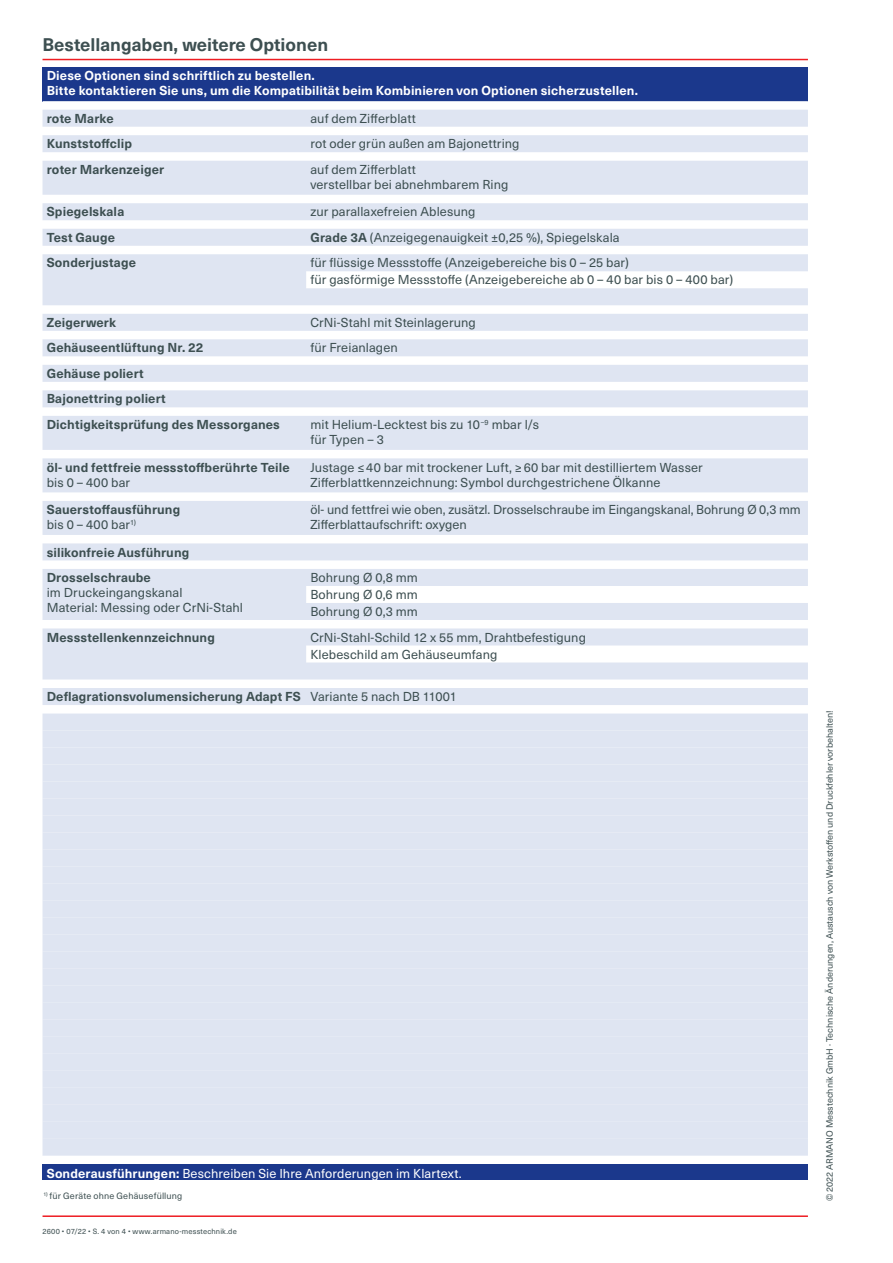
<style>
.page{position:relative;width:893px;height:1263px;background:#fff}
.page>*{position:absolute;margin:0;border:0;box-sizing:border-box;transform-origin:0 0}
.t1{font:700 18px "Neue Haas Unica W1 G";color:#3d4f51}
.t2{font:12.75px/15px "Neue Haas Unica W1 G";letter-spacing:.01em;color:#3d4f51}
.t3{font:700 12.75px/25.5px "Neue Haas Unica W1 G";letter-spacing:.01em;color:#3d4f51}
.t4{font:700 12.75px/15px "Neue Haas Unica W1 G";letter-spacing:.01em;color:#fff}
.t5{font:12.75px "Neue Haas Unica W1 G";letter-spacing:.01em;color:#fff}
.t6{font:9px "Neue Haas Unica W1 G";color:#3d4f51}
.t7{font:9px "Neue Haas Unica W1 G";letter-spacing:.02em;color:#3d4f51}
.t8{font:7.5px "Neue Haas Unica W1 G";letter-spacing:.02em;color:#3d4f51}
.s1{font-weight:700}
.s2{font-weight:400}
</style>
<div class="page">
<hr style="left:43px;top:1215px;width:765px;height:2px;background:#ee1d23">
<hr style="left:43px;top:59px;width:765px;height:1px;background:#ee1d23">
<div style="left:43px;top:67px;width:765px;height:34px;background:#1b388c"></div>
<svg style="left:43px;top:110px;width:765px;height:620px;fill:#dfe5f2"></svg>
<div style="left:43px;top:730px;width:765px;height:426px;background:#dfe5f2"></div>
<div style="left:43px;top:1164px;width:765px;height:16px;background:#1b388c"></div>
<h1 class="t1" style="left:43px;top:31px;width:287px">Bestellangaben, weitere Optionen</h1>
<p class="t4" style="left:47px;top:67px;width:593px">Diese Optionen sind schriftlich zu bestellen.<br>Bitte kontaktieren Sie uns, um die Kompatibilität beim Kombinieren von Optionen sicherzustellen.</p>
<p class="t3" style="left:47px;top:105px;width:68px">rote Marke</p>
<p class="t2" style="left:310px;top:110px;width:107px">auf dem Zifferblatt</p>
<p class="t3" style="left:47px;top:130px;width:87px">Kunststoffclip</p>
<p class="t2" style="left:310px;top:136px;width:211px">rot oder grün außen am Bajonettring</p>
<p class="t3" style="left:47px;top:156px;width:119px">roter Markenzeiger</p>
<p class="t2" style="left:310px;top:161px;width:200px">auf dem Zifferblatt<br>verstellbar bei abnehmbarem Ring</p>
<p class="t3" style="left:47px;top:198px;width:79px">Spiegelskala</p>
<p class="t2" style="left:310px;top:204px;width:167px">zur parallaxefreien Ablesung</p>
<p class="t3" style="left:47px;top:224px;width:70px">Test Gauge</p>
<p class="t2" style="left:310px;top:229px;width:311px"><span class="s1">Grade 3A</span> (Anzeigegenauigkeit ±0,25 %), Spiegelskala</p>
<p class="t3" style="left:47px;top:249px;width:91px">Sonderjustage</p>
<p class="t2" style="left:310px;top:254px;width:424px;line-height:17px">für flüssige Messstoffe (Anzeigebereiche bis 0 – 25 bar)<br>für gasförmige Messstoffe (Anzeigebereiche ab 0 – 40 bar bis 0 – 400 bar)</p>
<p class="t3" style="left:47px;top:309px;width:71px">Zeigerwerk</p>
<p class="t2" style="left:310px;top:314px;width:167px">CrNi-Stahl mit Steinlagerung</p>
<p class="t3" style="left:47px;top:334px;width:158px">Gehäuseentlüftung Nr. 22</p>
<p class="t2" style="left:310px;top:340px;width:89px">für Freianlagen</p>
<p class="t3" style="left:47px;top:360px;width:235px">Gehäuse poliert<br>Bajonettring poliert<br>Dichtigkeitsprüfung des Messorganes</p>
<p class="t2" style="left:310px;top:416px;width:230px">mit Helium-Lecktest bis zu 10<sup>−9</sup> mbar l/s für Typen – 3</p>
<p class="t3" style="left:47px;top:453px;width:244px">öl- und fettfreie messstoffberührte Teile</p>
<p class="t2" style="left:47px;top:474px;width:85px">bis 0 – 400 bar</p>
<p class="t2" style="left:310px;top:459px;width:394px">Justage ≤40 bar mit trockener Luft, ≥60 bar mit destilliertem Wasser<br>Zifferblattkennzeichnung: Symbol durchgestrichene Ölkanne</p>
<p class="t3" style="left:47px;top:501px;width:135px;line-height:15px">Sauerstoffausführung <span class="s2">bis 0 – 400 bar</span><sup>1)</sup></p>
<p class="t2" style="left:310px;top:501px;width:492px">öl- und fettfrei wie oben, zusätzl. Drosselschraube im Eingangskanal, Bohrung Ø 0,3 mm<br>Zifferblattaufschrift: oxygen</p>
<p class="t3" style="left:47px;top:538px;width:144px">silikonfreie Ausführung<br>Drosselschraube</p>
<p class="t2" style="left:47px;top:584px;width:198px">im Druckeingangskanal<br>Material: Messing oder CrNi-Stahl</p>
<p class="t2" style="left:310px;top:568px;width:109px;line-height:17px;text-align:justify">Bohrung Ø 0,8 mm Bohrung Ø 0,6 mm Bohrung Ø 0,3 mm</p>
<p class="t3" style="left:47px;top:623px;width:170px">Messstellenkennzeichnung</p>
<p class="t2" style="left:310px;top:628px;width:277px;line-height:17px">CrNi-Stahl-Schild 12 x 55 mm, Drahtbefestigung<br>Klebeschild am Gehäuseumfang</p>
<p class="t3" style="left:47px;top:683px;width:412px">Deflagrationsvolumensicherung Adapt FS <span class="s2">Variante 5 nach DB 11001</span></p>
<p class="t5" style="left:47px;top:1164px;width:416px"><span class="s1">Sonderausführungen:</span> Beschreiben Sie Ihre Anforderungen im Klartext.</p>
<p class="t7" style="left:43px;top:1189px;width:141px"><sup>1)</sup> für Geräte ohne Gehäusefüllung</p>
<p class="t8" style="left:43px;top:1226px;width:196px">2600 • 07/22 • S. 4 von 4 • www.armano-messtechnik.de</p>
<p class="t6" style="left:823px;top:1201px;width:492px;rotate:-90deg">© 2022 ARMANO Messtechnik GmbH · Technische Änderungen, Austausch von Werkstoffen und Druckfehler vorbehalten!</p>
</div>
